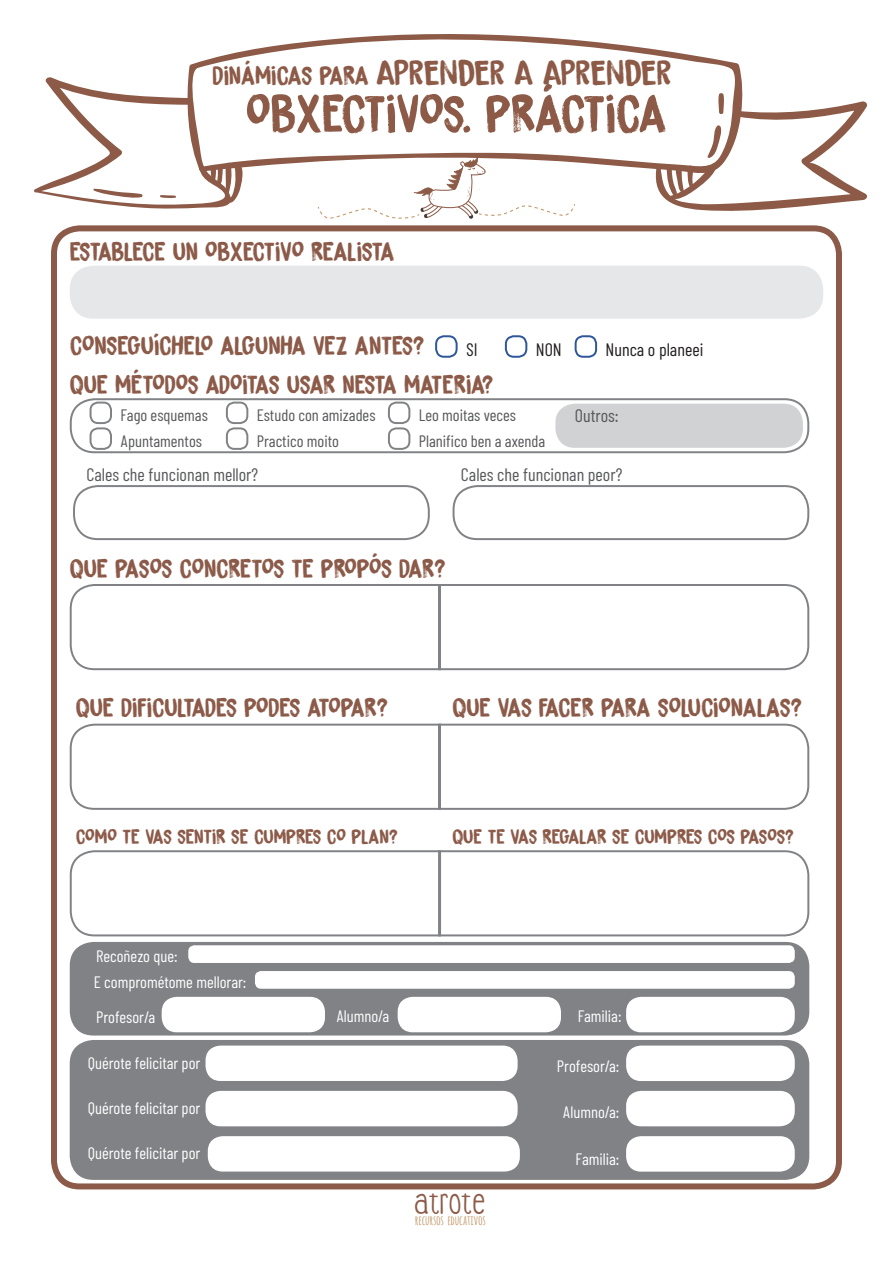
<style>
.page{position:relative;width:893px;height:1263px;background:#fff}
.page>*{position:absolute;margin:0;border:0;box-sizing:border-box;transform-origin:0 0}
.t1{font:54px "DK Brushzilla";color:#8c5a47}
.t2{font:36px "DK Brushzilla";color:#8c5a47}
.t3{font:27px "DK Brushzilla";color:#8c5a48}
.t4{font:21px "DK Brushzilla";color:#8c5a48}
.t5{font:18.75px "DJB Coffee Shoppe Espresso";letter-spacing:.025em;color:#8c5a48}
.t6{font:18px "Barlow Condensed";color:#57585a}
.t7{font:18px "Barlow Condensed";color:#231f20}
.t8{font:16.5px "Barlow Condensed";color:#fff}
.t9{font:16.5px "Barlow Condensed";color:#57585a}
.t10{font:700 13.05px "Amatic";letter-spacing:.025em;color:#c39a6b}
.s1{font-size:27px}
</style>
<div class="page">
<svg style="left:67px;top:34px;width:676px;height:175px"></svg>
<svg style="left:210px;top:162px;width:35px;height:45px"></svg>
<svg style="left:34px;top:76px;width:158px;height:122px"></svg>
<svg style="left:652px;top:93px;width:215px;height:118px"></svg>
<svg style="left:318px;top:157px;width:257px;height:62px"></svg>
<div style="left:51px;top:225px;width:791px;height:964px;border:6px solid #8c5a48;border-radius:26px"></div>
<div style="left:70px;top:724px;width:739px;height:86px;border:2px solid #808285;border-radius:24px"></div>
<hr style="left:438px;top:724px;width:3px;height:86px;background:#808285">
<div style="left:70px;top:850px;width:739px;height:86px;border:2px solid #808285;border-radius:24px"></div>
<hr style="left:438px;top:850px;width:3px;height:86px;background:#808285">
<div style="left:435px;top:335px;width:23px;height:23px;border:2px solid #2e5699;border-radius:8px"></div>
<div style="left:505px;top:335px;width:22px;height:23px;border:2px solid #2e5699;border-radius:8px"></div>
<div style="left:575px;top:335px;width:22px;height:23px;border:2px solid #2e5699;border-radius:8px"></div>
<div style="left:70px;top:398px;width:739px;height:55px;border:2px solid #808285;border-radius:24px"></div>
<div style="left:73px;top:485px;width:357px;height:55px;border:2px solid #808285;border-radius:24px"></div>
<div style="left:453px;top:485px;width:356px;height:55px;border:2px solid #808285;border-radius:24px"></div>
<div style="left:90px;top:402px;width:22px;height:22px;border:2px solid #808285;border-radius:8px"></div>
<div style="left:90px;top:427px;width:22px;height:23px;border:2px solid #808285;border-radius:8px"></div>
<div style="left:226px;top:402px;width:22px;height:22px;border:2px solid #808285;border-radius:8px"></div>
<div style="left:226px;top:427px;width:22px;height:23px;border:2px solid #808285;border-radius:8px"></div>
<div style="left:388px;top:402px;width:22px;height:22px;border:2px solid #808285;border-radius:8px"></div>
<div style="left:388px;top:427px;width:22px;height:23px;border:2px solid #808285;border-radius:8px"></div>
<div style="left:555px;top:404px;width:248px;height:44px;background:#d1d2d4;border-radius:20px"></div>
<div style="left:70px;top:266px;width:753px;height:53px;background:#e6e7e9;border-radius:24px"></div>
<div style="left:70px;top:584px;width:739px;height:86px;border:2px solid #808285;border-radius:24px"></div>
<hr style="left:438px;top:584px;width:3px;height:86px;background:#808285">
<div style="left:70px;top:942px;width:739px;height:93px;background:#808285;border-radius:24px"></div>
<div style="left:188px;top:945px;width:607px;height:18px;background:#fff;border-radius:6px"></div>
<div style="left:255px;top:971px;width:540px;height:18px;background:#fff;border-radius:6px"></div>
<div style="left:162px;top:997px;width:163px;height:35px;background:#fff;border-radius:15px"></div>
<div style="left:398px;top:997px;width:163px;height:35px;background:#fff;border-radius:15px"></div>
<div style="left:626px;top:997px;width:169px;height:35px;background:#fff;border-radius:15px"></div>
<div style="left:70px;top:1040px;width:739px;height:140px;background:#808285;border-radius:24px"></div>
<div style="left:206px;top:1045px;width:312px;height:36px;background:#fff;border-radius:15px"></div>
<div style="left:206px;top:1091px;width:312px;height:35px;background:#fff;border-radius:15px"></div>
<div style="left:208px;top:1136px;width:312px;height:35px;background:#fff;border-radius:15px"></div>
<div style="left:626px;top:1045px;width:169px;height:36px;background:#fff;border-radius:15px"></div>
<div style="left:626px;top:1136px;width:169px;height:35px;background:#fff;border-radius:15px"></div>
<div style="left:626px;top:1091px;width:169px;height:35px;background:#fff;border-radius:15px"></div>
<h2 class="t2" style="left:213px;top:51px;width:460px"><span class="s1">DINÁMICAS PARA</span> APRENDER A APRENDER</h2>
<p class="t1" style="left:246px;top:82px;width:422px">OBXECTIVOS. PRÁCTICA</p>
<p class="t3" style="left:70px;top:235px;width:326px">ESTABLECE UN OBXECTIVO REALISTA</p>
<p class="t3" style="left:70px;top:329px;width:356px">CONSEGUÍCHELO ALGUNHA VEZ ANTES?</p>
<p class="t7" style="left:466px;top:338px;width:13px">SI</p>
<p class="t7" style="left:536px;top:338px;width:27px">NON</p>
<p class="t7" style="left:606px;top:338px;width:99px">Nunca o planeei</p>
<p class="t3" style="left:70px;top:368px;width:425px">QUE MÉTODOS ADOITAS USAR NESTA MATERIA?</p>
<p class="t9" style="left:120px;top:405px;width:89px">Fago esquemas</p>
<p class="t9" style="left:120px;top:431px;width:83px">Apuntamentos</p>
<p class="t9" style="left:257px;top:405px;width:120px">Estudo con amizades</p>
<p class="t9" style="left:257px;top:431px;width:84px">Practico moito</p>
<p class="t9" style="left:419px;top:405px;width:99px">Leo moitas veces</p>
<p class="t9" style="left:419px;top:431px;width:128px">Planifico ben a axenda</p>
<p class="t6" style="left:575px;top:404px;width:45px">Outros:</p>
<p class="t6" style="left:86px;top:463px;width:173px">Cales che funcionan mellor?</p>
<p class="t6" style="left:461px;top:463px;width:163px">Cales che funcionan peor?</p>
<p class="t3" style="left:70px;top:553px;width:377px">QUE PASOS CONCRETOS TE PROPÓS DAR?</p>
<p class="t3" style="left:76px;top:691px;width:314px">QUE DIFICULTADES PODES ATOPAR?</p>
<p class="t3" style="left:452px;top:691px;width:351px">QUE VAS FACER PARA SOLUCIONALAS?</p>
<p class="t4" style="left:76px;top:824px;width:323px">COMO TE VAS SENTIR SE CUMPRES CO PLAN?</p>
<p class="t4" style="left:452px;top:824px;width:343px">QUE TE VAS REGALAR SE CUMPRES COS PASOS?</p>
<p class="t8" style="left:96px;top:946px;width:83px">Recoñezo que:</p>
<p class="t8" style="left:94px;top:971px;width:154px">E comprométome mellorar:</p>
<p class="t8" style="left:96px;top:1006px;width:61px">Profesor/a</p>
<p class="t8" style="left:336px;top:1006px;width:54px">Alumno/a</p>
<p class="t8" style="left:578px;top:1006px;width:45px">Familia:</p>
<p class="t8" style="left:88px;top:1052px;width:114px">Quérote felicitar por</p>
<p class="t8" style="left:88px;top:1098px;width:114px">Quérote felicitar por</p>
<p class="t8" style="left:88px;top:1143px;width:114px">Quérote felicitar por</p>
<p class="t5" style="left:415px;top:1196px;width:72px">ATROTE</p>
<p class="t10" style="left:415px;top:1211px;width:72px">RECURSOS EDUCATIVOS</p>
<p class="t8" style="left:557px;top:1055px;width:64px">Profesor/a:</p>
<p class="t8" style="left:563px;top:1102px;width:58px">Alumno/a:</p>
<p class="t8" style="left:576px;top:1149px;width:45px">Familia:</p>
</div>
